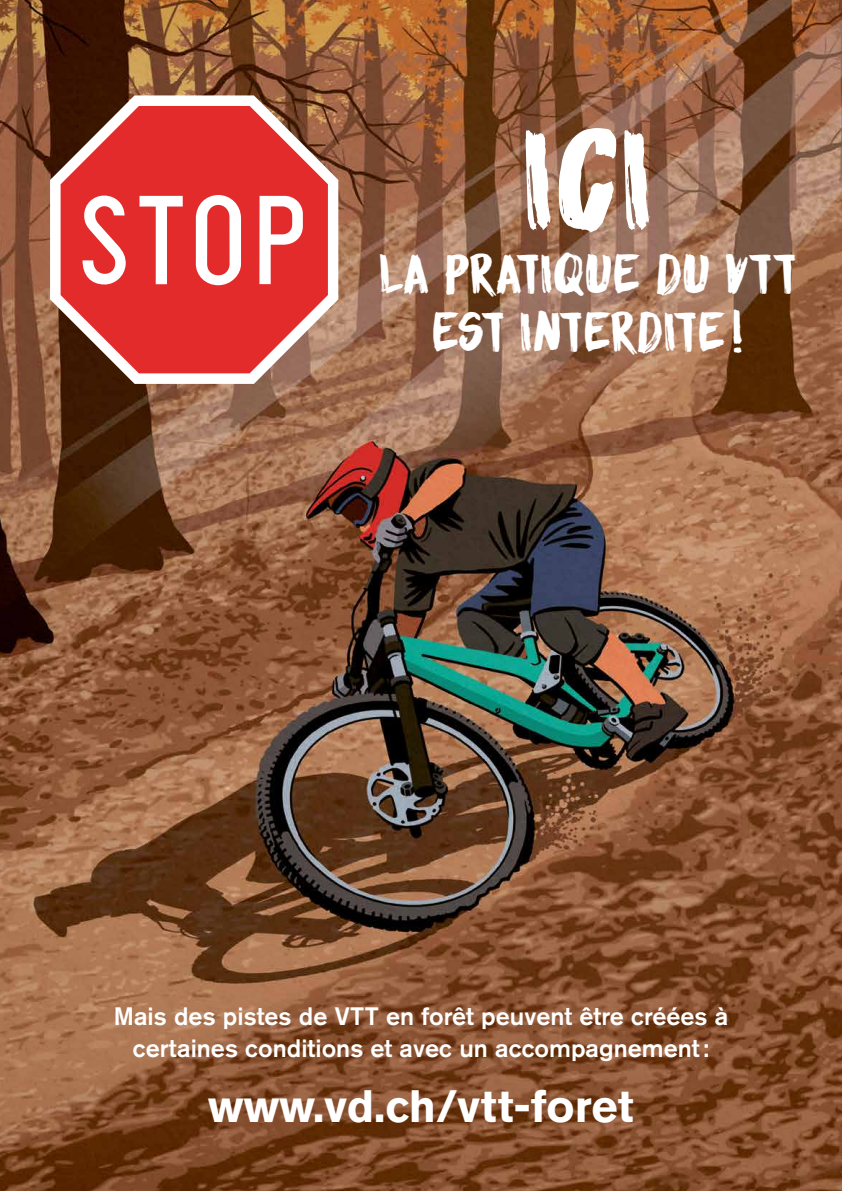
<style>
.page{position:relative;width:842px;height:1191px;background:#fff}
.page>*{position:absolute;margin:0;border:0;box-sizing:border-box;transform-origin:0 0}
.t1{font:130px "DK Sensory Overload";color:#fff}
.t2{font:48px/57.6px "DK Sensory Overload";letter-spacing:-.03em;color:#fff;text-align:center}
.t3{font:700 45px "Akzidenz Grotesk Std";color:#fff}
.t4{font:500 25px/32px "Akzidenz Grotesk Std";color:#fff;text-align:center}
</style>
<div class="page">
<img style="left:0;top:0;width:842px;height:1191px">
<svg style="left:50px;top:95px;width:288px;height:289px"></svg>
<svg style="left:61px;top:106px;width:267px;height:267px;background:#d43d3a"></svg>
<svg style="left:139px;top:196px;width:44px;height:88px"></svg>
<svg style="left:83px;top:195px;width:43px;height:89px"></svg>
<svg style="left:196px;top:195px;width:45px;height:90px"></svg>
<svg style="left:259px;top:196px;width:44px;height:88px"></svg>
<h1 class="t1" style="left:522px;top:83px;width:133px">ICI</h1>
<h2 class="t2" style="left:378px;top:243px;width:420px">LA PRATIQUE DU VTT<br>EST INTERDITE !</h2>
<p class="t4" style="left:114px;top:1000px;width:616px">Mais des pistes de VTT en forêt peuvent être créées à certaines conditions et avec un accompagnement:</p>
<h3 class="t3" style="left:208px;top:1080px;width:427px">www.vd.ch/vtt-foret</h3>
</div>
